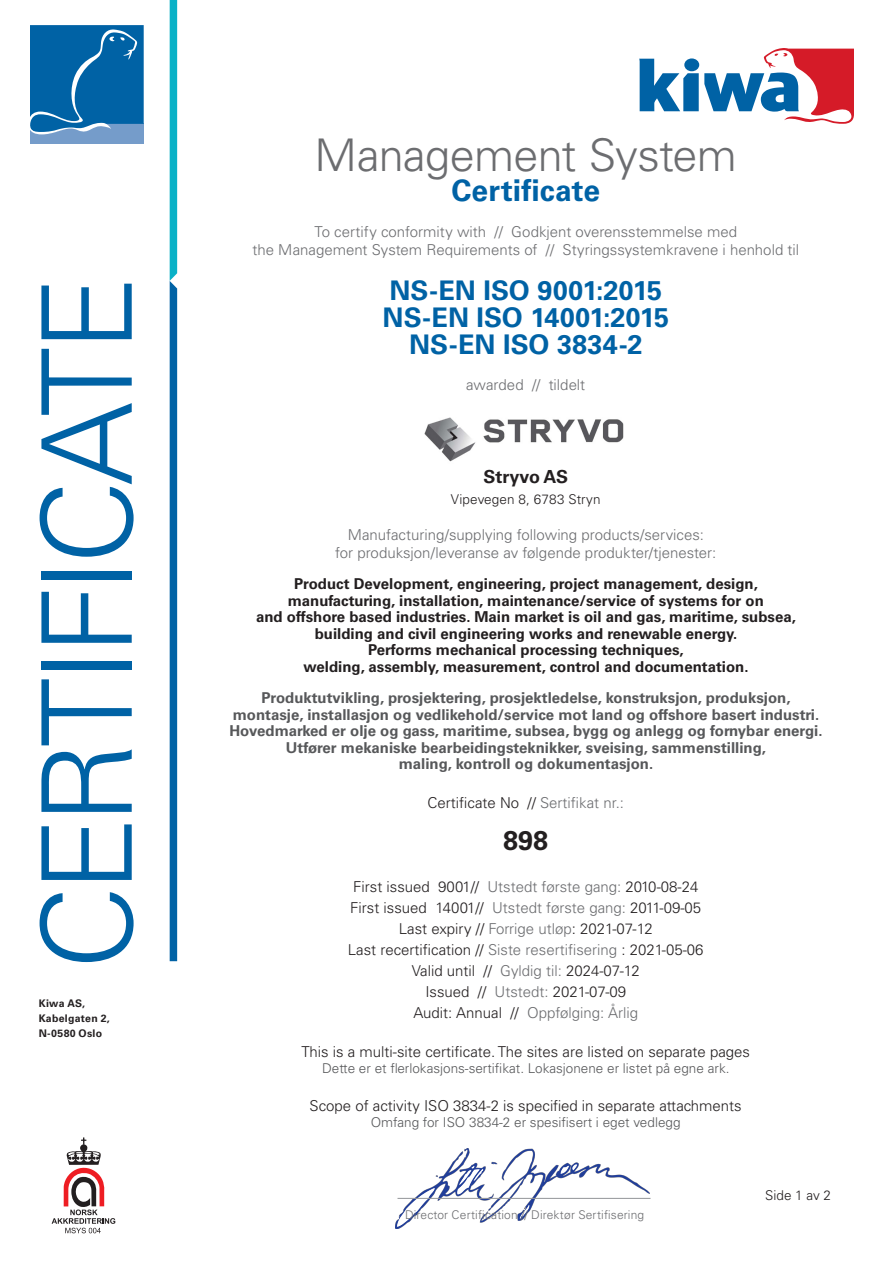
<style>
.page{position:relative;width:893px;height:1263px;background:#fff}
.page>*{position:absolute;margin:0;border:0;box-sizing:border-box;transform-origin:0 0}
.certificate_title{font:300 45px "Univers LT Std";letter-spacing:-.015em;color:#6c6d70}
.certificate{font:700 30px "Univers LT Std";letter-spacing:.005em;color:#0062a5}
.certificate-2{font:700 27px "Univers LT Std";color:#0062a5}
.t1{font:700 27px "Univers LT Std";color:#231f20}
.t2{font:700 18px "Univers LT Std";color:#231f20}
.t3{font:300 15px "Univers LT Std";color:#231f20}
.t4{font:700 15px "Univers LT Std";color:#231f20}
.t5{font:700 15px "Univers LT Std";color:#57585a}
.explanation_text{font:300 15px "Univers LT Std";color:#6c6d70}
.t6{font:300 13.5px "Univers LT Std";color:#57585a}
.explanation_text-2{font:300 13.5px "Univers LT Std";letter-spacing:.005em;color:#231f20}
.t7{font:300 12px "Univers LT Std";letter-spacing:.01em;color:#6c6d70}
.t8{font:700 10.5px/15px "Univers LT Std";letter-spacing:.025em;color:#231f20}
.s1{color:#6c6d70}
.s2{color:#231f20}
</style>
<div class="page">
<svg style="left:639px;top:48px;width:215px;height:76px"></svg>
<div style="left:684px;top:58px;width:15px;height:13px;background:#0062a5;border-radius:50%"></div>
<div style="left:30px;top:124px;width:114px;height:20px;background:#759cca"></div>
<svg style="left:30px;top:25px;width:114px;height:110px;background:#176fad"></svg>
<svg style="left:170px;top:0;width:7px;height:961px;background:#047aaf"></svg>
<svg style="left:40px;top:892px;width:94px;height:70px"></svg>
<svg style="left:41px;top:824px;width:91px;height:56px"></svg>
<svg style="left:41px;top:679px;width:91px;height:133px"></svg>
<div style="left:41px;top:661px;width:91px;height:8px;background:#0062a5"></div>
<svg style="left:41px;top:592px;width:91px;height:51px"></svg>
<div style="left:41px;top:571px;width:91px;height:9px;background:#0062a5"></div>
<svg style="left:40px;top:349px;width:94px;height:208px"></svg>
<svg style="left:41px;top:284px;width:91px;height:55px"></svg>
<svg style="left:52px;top:1137px;width:63px;height:96px"></svg>
<img style="left:395px;top:1148px;width:255px;height:80px">
<hr style="left:397px;top:1198px;width:253px;height:1px;background:#939598">
<img style="left:424px;top:417px;width:200px;height:45px">
<p class="t8" style="left:39px;top:995px;width:73px">Kiwa AS,<br>Kabelgaten 2,<br>N-0580 Oslo</p>
<p class="certificate_title" style="left:315px;top:128px;width:424px">Management System</p>
<p class="certificate" style="left:451px;top:173px;width:150px">Certificate</p>
<p class="explanation_text" style="left:314px;top:222px;width:424px">To certify conformity with // Godkjent overensstemmelse med</p>
<p class="explanation_text" style="left:252px;top:240px;width:548px">the Management System Requirements of // Styringssystemkravene i henhold til</p>
<p class="certificate-2" style="left:389px;top:274px;width:274px">NS-EN ISO 9001:2015</p>
<p class="certificate-2" style="left:383px;top:301px;width:288px">NS-EN ISO 14001:2015</p>
<p class="certificate-2" style="left:409px;top:328px;width:235px">NS-EN ISO 3834-2</p>
<p class="explanation_text" style="left:466px;top:375px;width:120px">awarded // tildelt</p>
<p class="t2" style="left:483px;top:466px;width:86px">Stryvo AS</p>
<p class="explanation_text-2" style="left:451px;top:491px;width:151px">Vipevegen 8, 6783 Stryn</p>
<p class="explanation_text" style="left:348px;top:525px;width:358px">Manufacturing/supplying following products/services:</p>
<p class="explanation_text" style="left:335px;top:543px;width:383px">for produksjon/leveranse av følgende produkter/tjenester:</p>
<p class="t4" style="left:294px;top:575px;width:465px">Product Development, engineering, project management, design,</p>
<p class="t4" style="left:288px;top:592px;width:478px">manufacturing, installation, maintenance/service of systems for on</p>
<p class="t4" style="left:256px;top:608px;width:541px">and offshore based industries. Main market is oil and gas, maritime, subsea,</p>
<p class="t4" style="left:315px;top:625px;width:424px">building and civil engineering works and renewable energy.</p>
<p class="t4" style="left:368px;top:641px;width:317px">Performs mechanical processing techniques,</p>
<p class="t4" style="left:303px;top:658px;width:447px">welding, assembly, measurement, control and documentation.</p>
<p class="t5" style="left:261px;top:689px;width:531px">Produktutvikling, prosjektering, prosjektledelse, konstruksjon, produksjon,</p>
<p class="t5" style="left:233px;top:706px;width:588px">montasje, installasjon og vedlikehold/service mot land og offshore basert industri.</p>
<p class="t5" style="left:229px;top:722px;width:595px">Hovedmarked er olje og gass, maritime, subsea, bygg og anlegg og fornybar energi.</p>
<p class="t5" style="left:286px;top:739px;width:482px">Utfører mekaniske bearbeidingsteknikker, sveising, sammenstilling,</p>
<p class="t5" style="left:399px;top:755px;width:256px">maling, kontroll og dokumentasjon.</p>
<p class="t3" style="left:428px;top:794px;width:198px">Certificate No // <span class="s1">Sertifikat nr.:</span></p>
<p class="t1" style="left:503px;top:825px;width:47px">898</p>
<p class="t3" style="left:353px;top:878px;width:347px">First issued 9001// <span class="s1">Utstedt første gang:</span> 2010-08-24</p>
<p class="t3" style="left:350px;top:899px;width:352px">First issued 14001// <span class="s1">Utstedt første gang:</span> 2011-09-05</p>
<p class="t3" style="left:399px;top:920px;width:255px">Last expiry // <span class="s1">Forrige utløp</span>: 2021-07-12</p>
<p class="t3" style="left:348px;top:941px;width:357px">Last recertification // <span class="s1">Siste resertifisering</span> : 2021-05-06</p>
<p class="t3" style="left:412px;top:962px;width:229px">Valid until // <span class="s1">Gyldig til:</span> 2024-07-12</p>
<p class="t3" style="left:425px;top:983px;width:202px">Issued // <span class="s1">Utstedt:</span> 2021-07-09</p>
<p class="explanation_text" style="left:414px;top:1004px;width:226px"><span class="s2">Audit: Annual //</span> Oppfølging: Årlig</p>
<p class="t3" style="left:301px;top:1042px;width:450px">This is a multi-site certificate. The sites are listed on separate pages</p>
<p class="t6" style="left:322px;top:1060px;width:409px">Dette er et flerlokasjons-sertifikat. Lokasjonene er listet på egne ark.</p>
<p class="t3" style="left:310px;top:1097px;width:433px">Scope of activity ISO 3834-2 is specified in separate attachments</p>
<p class="t6" style="left:371px;top:1114px;width:311px">Omfang for ISO 3834-2 er spesifisert i eget vedlegg</p>
<p class="t7" style="left:405px;top:1207px;width:241px">Director Certification // Direktør Sertifisering</p>
<p class="explanation_text-2" style="left:765px;top:1187px;width:67px">Side 1 av 2</p>
</div>
